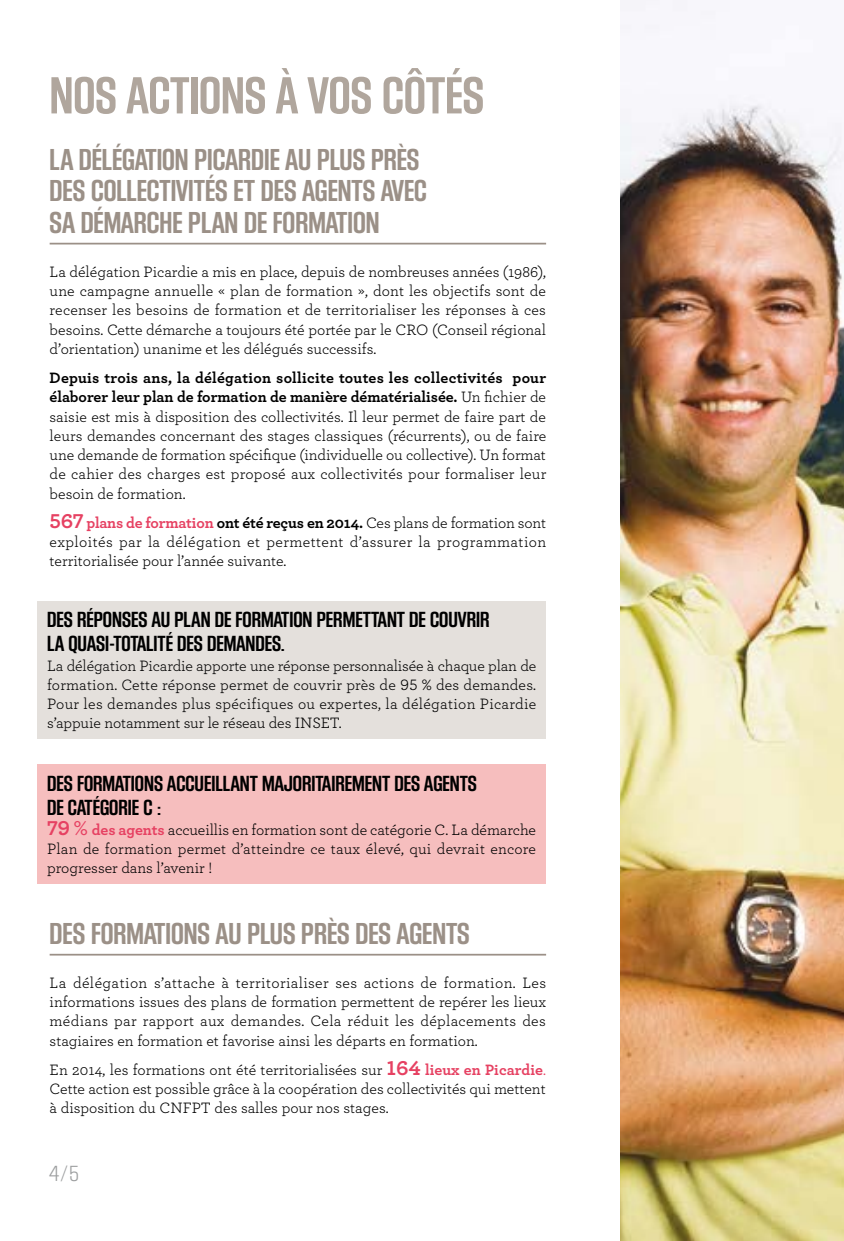
<style>
.page{position:relative;width:844px;height:1241px;background:#fff}
.page>*{position:absolute;margin:0;border:0;box-sizing:border-box;transform-origin:0 0}
.t1{font:54.25px "Block Gothic Bold Cond";color:#b0a69d}
.t2{font:31.5px/31.5px "Block Gothic Bold Cond";color:#9b9087}
.t3{font:22.75px "Block Gothic Bold Cond";color:#000}
.t4{font:22.75px "Block Gothic Light Cond";color:#9c9e9f}
.t5{font:15.75px/19.2px "Archer";color:#000;text-align:justify}
.t6{font:15.75px/19.2px "Archer Book LF";letter-spacing:-.005em;color:#000;text-align:justify}
.s1{font-weight:700}
.s2{font-family:"Archer Bold LF";font-size:21px;color:#e64162}
.s3{font-weight:700;color:#e64162}
.s4{color:#e64162}
</style>
<div class="page">
<hr style="left:50px;top:243px;width:496px;height:1px;background:#9b9087">
<hr style="left:50px;top:953px;width:496px;height:2px;background:#9b9087">
<img style="left:620px;top:0;width:223px;height:1240px">
<div style="left:37px;top:600px;width:509px;height:138px;background:#e4e0dc"></div>
<div style="left:37px;top:764px;width:509px;height:120px;background:#f6bebe"></div>
<h1 class="t1" style="left:50px;top:67px;width:436px">NOS ACTIONS À VOS CÔTÉS</h1>
<h2 class="t2" style="left:50px;top:145px;width:371px">LA DÉLÉGATION PICARDIE AU PLUS PRÈS<br>DES COLLECTIVITÉS ET DES AGENTS AVEC<br>SA DÉMARCHE PLAN DE FORMATION</h2>
<p class="t5" style="left:50px;top:261px;width:498px">La délégation Picardie a mis en place, depuis de nombreuses années (1986), une campagne annuelle « plan de formation », dont les objectifs sont de recenser les besoins de formation et de territorialiser les réponses à ces besoins. Cette démarche a toujours été portée par le CRO (Conseil régional d’orientation) unanime et les délégués successifs.</p>
<p class="t5" style="left:50px;top:368px;width:498px"><span class="s1">Depuis trois ans, la délégation sollicite toutes les collectivités pour élaborer leur plan de formation de manière dématérialisée.</span> Un fichier de saisie est mis à disposition des collectivités. Il leur permet de faire part de leurs demandes concernant des stages classiques (récurrents), ou de faire une demande de formation spécifique (individuelle ou collective). Un format de cahier des charges est proposé aux collectivités pour formaliser leur besoin de formation.</p>
<p class="t5" style="left:50px;top:512px;width:498px"><span class="s2">567</span> <span class="s3">plans de formation</span> <span class="s1">ont été reçus en 2014.</span> Ces plans de formation sont exploités par la délégation et permettent d’assurer la programmation territorialisée pour l’année suivante.</p>
<h3 class="t3" style="left:47px;top:607px;width:40px">DES RÉPON</h3>
<h3 class="t3" style="left:122px;top:607px;width:205px">SES AU PLAN DE FORMATION PERMETT</h3>
<h3 class="t3" style="left:378px;top:607px;width:112px">ANT DE COUVRIR</h3>
<h3 class="t3" style="left:47px;top:632px;width:240px">LA QUASI-TOTALITÉ DES DEMANDES.</h3>
<p class="t6" style="left:47px;top:655px;width:490px">La délégation Picardie apporte une réponse personnalisée à chaque plan de formation. Cette réponse permet de couvrir près de 95 % des demandes.<br>Pour les demandes plus spécifiques ou expertes, la délégation Picardie s’appuie notamment sur le réseau des INSET.</p>
<h3 class="t3" style="left:47px;top:771px;width:298px">DES FORMATIONS ACCUEILLANT MAJORITAIREMENT</h3>
<h3 class="t3" style="left:394px;top:771px;width:84px">DES AGENTS</h3>
<h3 class="t3" style="left:47px;top:795px;width:116px">DE CATÉGORIE C :</h3>
<p class="t5" style="left:47px;top:819px;width:490px"><span class="s2">79 %</span> <span class="s3">des agents</span> accueillis en formation sont de catégorie C. La démarche Plan de formation permet d’atteindre ce taux élevé, qui devrait encore progresser dans l’avenir !</p>
<h2 class="t2" style="left:50px;top:918px;width:421px">DES FORMATIONS AU PLUS PRÈS DES AGENTS</h2>
<p class="t5" style="left:50px;top:972px;width:498px">La délégation s’attache à territorialiser ses actions de formation. Les informations issues des plans de formation permettent de repérer les lieux médians par rapport aux demandes. Cela réduit les déplacements des stagiaires en formation et favorise ainsi les départs en formation.</p>
<p class="t5" style="left:50px;top:1059px;width:498px">En 2014, les formations ont été territorialisées sur <span class="s2">164</span> <span class="s3">lieux en Picardie</span><span class="s4">.<br></span>Cette action est possible grâce à la coopération des collectivités qui mettent à disposition du CNFPT des salles pour nos stages.</p>
<h3 class="t4" style="left:50px;top:1161px;width:31px">4/5</h3>
</div>
